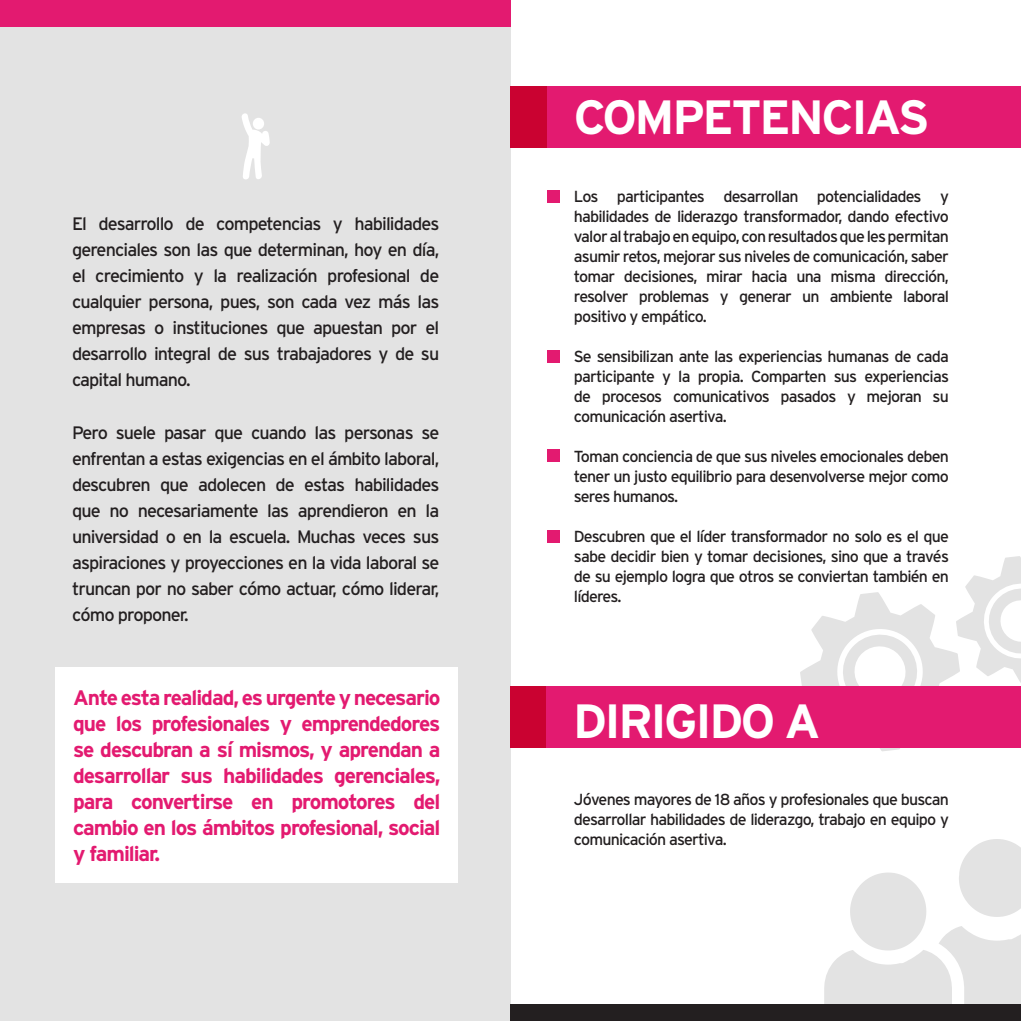
<style>
.page{position:relative;width:1021px;height:1021px;background:#fff}
.page>*{position:absolute;margin:0;border:0;box-sizing:border-box;transform-origin:0 0}
.t1{font:700 48px "Interstate";letter-spacing:-.05em;color:#fff}
.t2{font:700 21px/26px "Interstate";letter-spacing:-.05em;color:#e31a70;text-align:justify}
.t3{font:18px/26px "Interstate";letter-spacing:-.05em;color:#231f20;text-align:justify}
.t4{font:16px/20px "Interstate";letter-spacing:-.05em;color:#231f20;text-align:justify}
</style>
<div class="page">
<svg style="left:824px;top:839px;width:196px;height:165px"></svg>
<svg style="left:799px;top:556px;width:221px;height:195px"></svg>
<div style="left:0;top:0;width:510px;height:1020px;background:#e3e3e3"></div>
<div style="left:510px;top:86px;width:510px;height:62px;background:#e31a70"></div>
<div style="left:510px;top:686px;width:510px;height:61px;background:#e31a70"></div>
<div style="left:510px;top:86px;width:37px;height:62px;background:#ca0231"></div>
<div style="left:510px;top:686px;width:36px;height:62px;background:#ca0231"></div>
<div style="left:0;top:0;width:510px;height:26px;background:#e31a70"></div>
<div style="left:510px;top:1004px;width:510px;height:16px;background:#231f20"></div>
<div style="left:547px;top:190px;width:12px;height:12px;background:#e31a70"></div>
<div style="left:547px;top:350px;width:12px;height:12px;background:#e31a70"></div>
<div style="left:547px;top:530px;width:12px;height:12px;background:#e31a70"></div>
<div style="left:547px;top:449px;width:12px;height:12px;background:#e31a70"></div>
<div style="left:56px;top:667px;width:402px;height:215px;background:#fff"></div>
<hr style="left:1020px;top:0;width:1px;height:1020px;background:#e31a70">
<svg style="left:242px;top:113px;width:28px;height:67px"></svg>
<p class="t3" style="left:72px;top:211px;width:369px">El desarrollo de competencias y habilidades gerenciales son las que determinan, hoy en día, el crecimiento y la realización profesional de cualquier persona, pues, son cada vez más las empresas o instituciones que apuestan por el desarrollo integral de sus trabajadores y de su capital humano.</p>
<p class="t3" style="left:72px;top:419px;width:369px">Pero suele pasar que cuando las personas se enfrentan a estas exigencias en el ámbito laboral, descubren que adolecen de estas habilidades que no necesariamente las aprendieron en la universidad o en la escuela. Muchas veces sus aspiraciones y proyecciones en la vida laboral se truncan por no saber cómo actuar, cómo liderar, cómo proponer.</p>
<p class="t2" style="left:73px;top:684px;width:369px">Ante esta realidad, es urgente y necesario que los profesionales y emprendedores se descubran a sí mismos, y aprendan a desarrollar sus habilidades gerenciales, para convertirse en promotores del cambio en los ámbitos profesional, social y familiar.</p>
<p class="t1" style="left:574px;top:91px;width:357px">COMPETENCIAS</p>
<p class="t4" style="left:574px;top:186px;width:376px">Los participantes desarrollan potencialidades y habilidades de liderazgo transformador, dando efectivo valor al trabajo en equipo, con resultados que les permitan asumir retos, mejorar sus niveles de comunicación, saber tomar decisiones, mirar hacia una misma dirección, resolver problemas y generar un ambiente laboral positivo y empático.</p>
<p class="t4" style="left:574px;top:346px;width:376px">Se sensibilizan ante las experiencias humanas de cada participante y la propia. Comparten sus experiencias de procesos comunicativos pasados y mejoran su comunicación asertiva.</p>
<p class="t4" style="left:574px;top:446px;width:376px">Toman conciencia de que sus niveles emocionales deben tener un justo equilibrio para desenvolverse mejor como seres humanos.</p>
<p class="t4" style="left:574px;top:526px;width:376px">Descubren que el líder transformador no solo es el que sabe decidir bien y tomar decisiones, sino que a través de su ejemplo logra que otros se conviertan también en líderes.</p>
<p class="t1" style="left:573px;top:693px;width:249px">DIRIGIDO A</p>
<p class="t4" style="left:574px;top:789px;width:376px">Jóvenes mayores de 18 años y profesionales que buscan desarrollar habilidades de liderazgo, trabajo en equipo y comunicación asertiva.</p>
</div>
